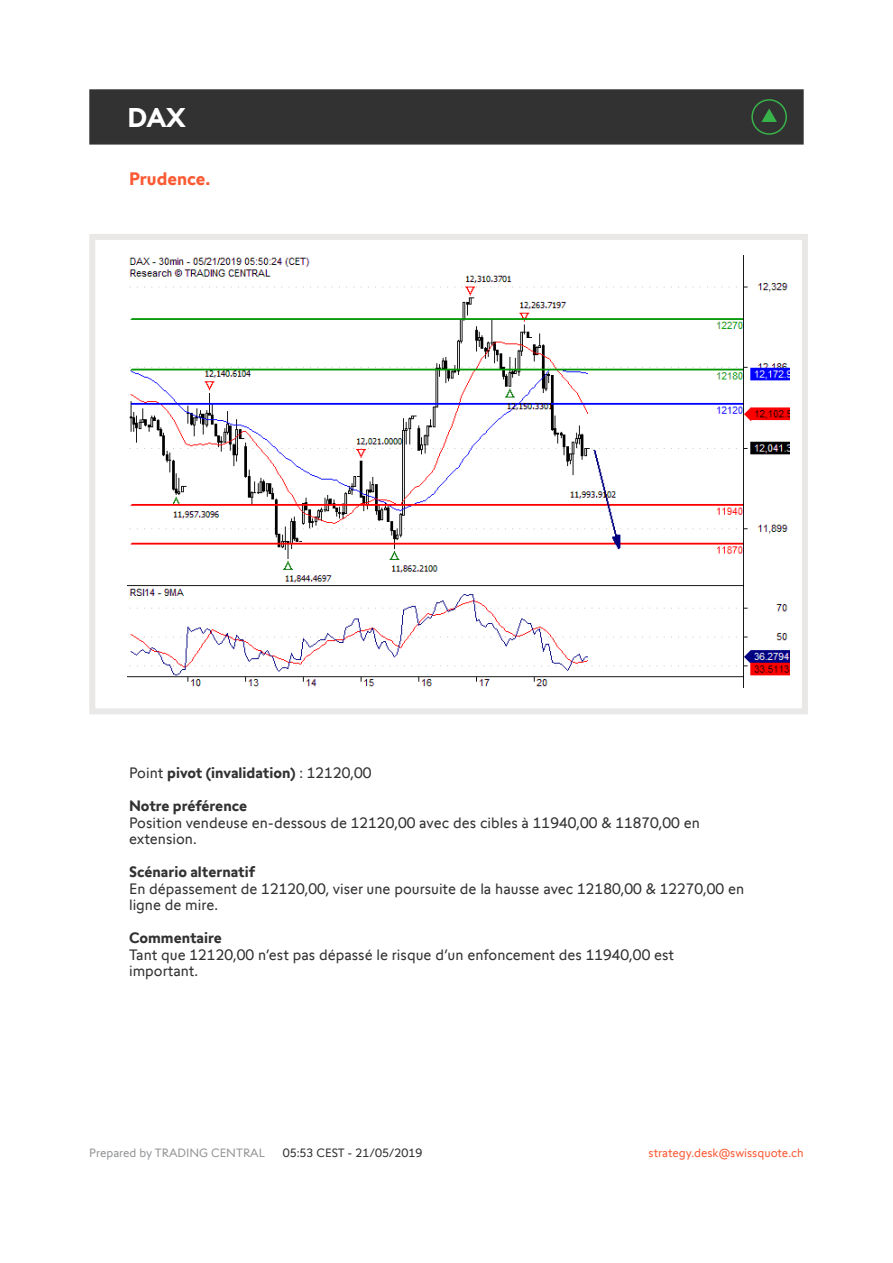
<style>
.page{position:relative;width:893px;height:1263px;background:#fff}
.page>*{position:absolute;margin:0;border:0;box-sizing:border-box;transform-origin:0 0}
.t1{font:700 27px "Swissquote CT";color:#fff}
.t2{font:700 18px "Swissquote CT";color:#fa5b35}
.t3{font:15px/16.5px "Swissquote CT";color:#323232}
.t4{font:700 15px "Swissquote CT";color:#323232}
.t5{font:12px "Swissquote CT";color:#fa5b35}
.t6{font:12px "Swissquote CT";color:#939598}
.t7{font:12px "Swissquote CT";color:#323232}
.s1{font-weight:400}
</style>
<div class="page">
<div style="left:89px;top:234px;width:719px;height:480px;border:6px solid #e9e8e7"></div>
<div style="left:89px;top:89px;width:715px;height:56px;background:#323232;border:2px solid #323232"></div>
<img style="left:128px;top:255px;width:661px;height:432px">
<svg style="left:751px;top:99px;width:36px;height:36px"></svg>
<h1 class="t1" style="left:128px;top:101px;width:60px">DAX</h1>
<p class="t2" style="left:129px;top:168px;width:83px">Prudence.</p>
<p class="t4" style="left:129px;top:764px;width:244px"><span class="s1">Point</span> pivot (invalidation) <span class="s1">: 12120,00</span></p>
<p class="t4" style="left:129px;top:797px;width:120px">Notre préférence</p>
<p class="t3" style="left:129px;top:814px;width:572px">Position vendeuse en-dessous de 12120,00 avec des cibles à 11940,00 &amp; 11870,00 en extension.</p>
<p class="t4" style="left:129px;top:863px;width:127px">Scénario alternatif</p>
<p class="t3" style="left:129px;top:880px;width:617px">En dépassement de 12120,00, viser une poursuite de la hausse avec 12180,00 &amp; 12270,00 en ligne de mire.</p>
<p class="t4" style="left:129px;top:929px;width:94px">Commentaire</p>
<p class="t3" style="left:129px;top:946px;width:547px">Tant que 12120,00 n’est pas dépassé le risque d’un enfoncement des 11940,00 est important.</p>
<p class="t6" style="left:89px;top:1145px;width:177px">Prepared by TRADING CENTRAL</p>
<p class="t7" style="left:283px;top:1145px;width:141px">05:53 CEST - 21/05/2019</p>
<p class="t5" style="left:649px;top:1145px;width:157px">strategy.desk@swissquote.ch</p>
</div>
